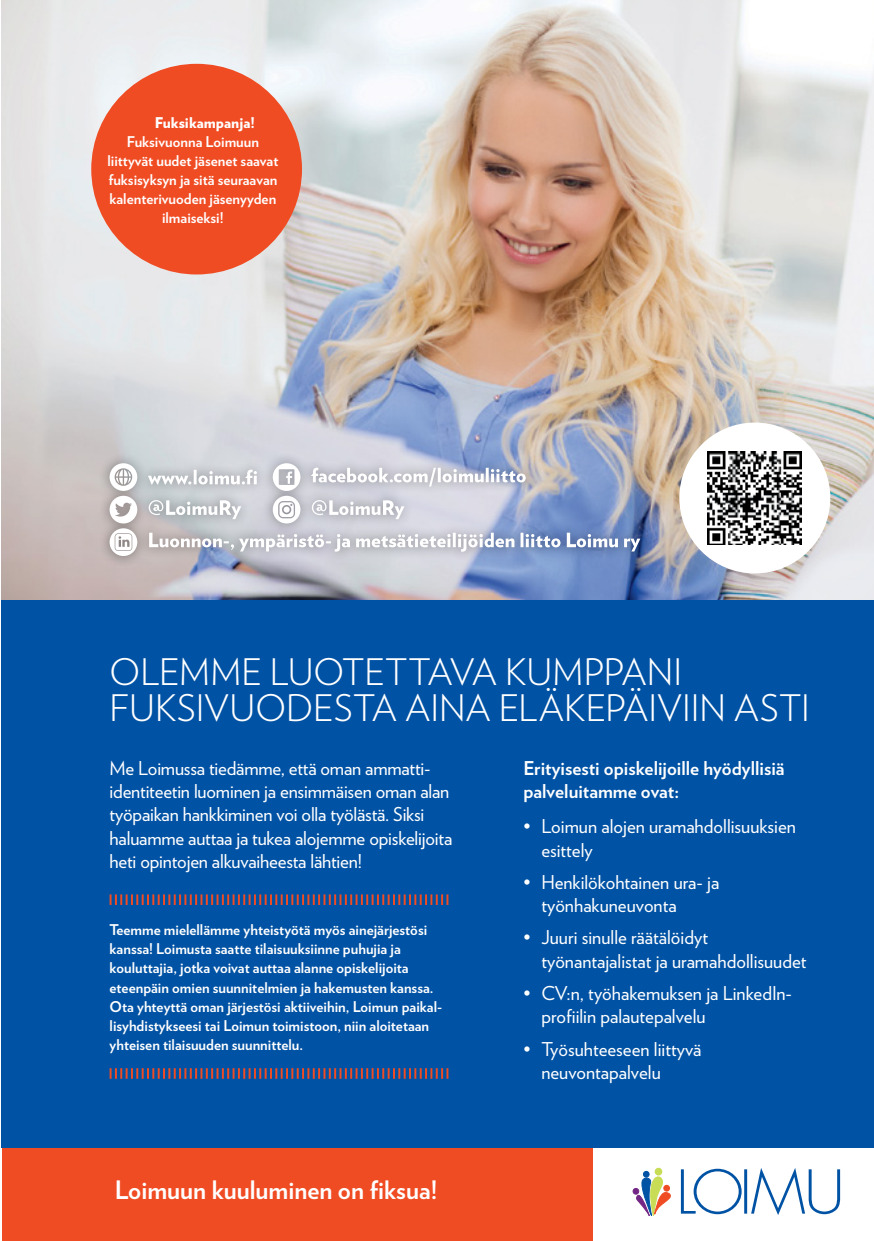
<style>
.page{position:relative;width:874px;height:1241px;background:#fff}
.page>*{position:absolute;margin:0;border:0;box-sizing:border-box;transform-origin:0 0}
.t1{font:300 36.57px/36.6px "Verlag";color:#fff}
.t2{font:700 25.38px "Verlag";color:#fff}
.t3{font:19.07px/23.3px "Verlag";letter-spacing:-.005em;color:#fff}
.t4{font:700 19.07px/23.3px "Verlag";color:#fff}
.t5{font:700 14.88px/19.1px "Verlag";color:#fff}
.t6{font:900 14.88px "Verlag";color:#fff}
</style>
<div class="page">
<div style="left:2px;top:1147px;width:590px;height:93px;background:#f04c23"></div>
<div style="left:2px;top:454px;width:871px;height:693px;background:#0052a4"></div>
<svg style="left:654px;top:1167px;width:8px;height:8px"></svg>
<div style="left:643px;top:1170px;width:6px;height:7px;border:1px solid #0052a4;border-radius:50%"></div>
<svg style="left:632px;top:1171px;width:39px;height:44px"></svg>
<svg style="left:680px;top:1168px;width:159px;height:46px"></svg>
<img style="left:2px;top:0;width:871px;height:599px">
<div style="left:98px;top:451px;width:552px;height:116px;background:#000;opacity:.4"></div>
<svg style="left:311px;top:467px;width:214px;height:19px;background:#cdcfd9"></svg>
<svg style="left:149px;top:500px;width:92px;height:19px;background:#cccfd2"></svg>
<svg style="left:272px;top:463px;width:28px;height:60px;background:#dbdbde"></svg>
<svg style="left:311px;top:500px;width:93px;height:19px;background:#d3d3d9"></svg>
<svg style="left:149px;top:532px;width:491px;height:19px;background:#bac0d0"></svg>
<svg style="left:148px;top:469px;width:109px;height:15px;background:#d4d7d9"></svg>
<svg style="left:109px;top:463px;width:28px;height:93px;background:#d7d5d4"></svg>
<div style="left:91px;top:64px;width:211px;height:210px;background:#f04c23;border-radius:50%"></div>
<div style="left:679px;top:422px;width:150px;height:151px;background:#fff;border-radius:50%"></div>
<img style="left:707px;top:451px;width:94px;height:93px">
<svg style="left:109px;top:1068px;width:339px;height:10px"></svg>
<svg style="left:109px;top:894px;width:339px;height:10px"></svg>
<p class="t6" style="left:155px;top:110px;width:102px">Fuksikampanja!</p>
<p class="t5" style="left:107px;top:131px;width:172px;text-align:center">Fuksivuonna Loimuun liittyvät uudet jäsenet saavat fuksisyksyn ja sitä seuraavan kalenterivuoden jäsenyyden ilmaiseksi!</p>
<h1 class="t1" style="left:109px;top:651px;width:701px">OLEMME LUOTETTAVA KUMPPANI<br>FUKSIVUODESTA AINA ELÄKEPÄIVIIN ASTI</h1>
<p class="t3" style="left:109px;top:755px;width:344px">Me Loimussa tiedämme, että oman ammatti&shy;identiteetin luominen ja ensimmäisen oman alan työpaikan hankkiminen voi olla työlästä. Siksi haluamme auttaa ja tukea alojemme opiskelijoita heti opintojen alkuvaiheesta lähtien!</p>
<p class="t4" style="left:523px;top:755px;width:262px">Erityisesti opiskelijoille hyödyllisiä palveluitamme ovat:</p>
<p class="t3" style="left:541px;top:813px;width:256px;text-indent:-18px">• Loimun alojen uramahdollisuuksien esittely</p>
<p class="t3" style="left:541px;top:869px;width:179px;text-indent:-18px">• Henkilökohtainen ura- ja työnhakuneuvonta</p>
<p class="t3" style="left:541px;top:924px;width:266px;text-indent:-18px">• Juuri sinulle räätälöidyt työnantajalistat ja uramahdollisuudet</p>
<p class="t3" style="left:541px;top:980px;width:252px;text-indent:-18px">• CV:n, työhakemuksen ja LinkedIn&shy;profiilin palautepalvelu</p>
<p class="t3" style="left:541px;top:1035px;width:161px;text-indent:-18px">• Työsuhteeseen liittyvä neuvontapalvelu</p>
<p class="t5" style="left:109px;top:919px;width:334px">Teemme mielellämme yhteistyötä myös ainejärjestösi kanssa! Loimusta saatte tilaisuuksiinne puhujia ja kouluttajia, jotka voivat auttaa alanne opiskelijoita eteenpäin omien suunnitelmien ja hakemusten kanssa.<br>Ota yhteyttä oman järjestösi aktiiveihin, Loimun paikal&shy;lisyhdistykseesi tai Loimun toimistoon, niin aloitetaan yhteisen tilaisuuden suunnittelu.</p>
<h2 class="t2" style="left:115px;top:1169px;width:324px">Loimuun kuuluminen on fiksua!</h2>
</div>
